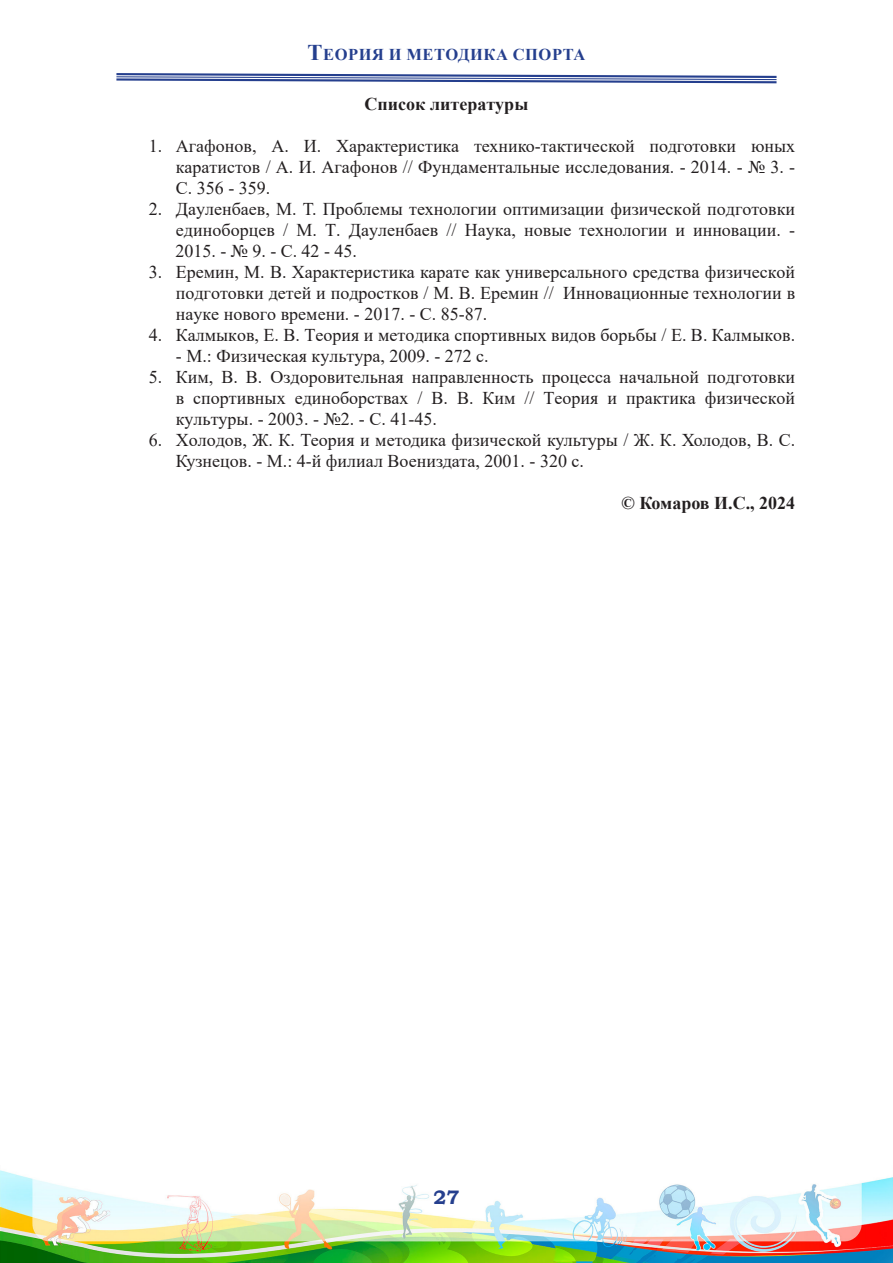
<style>
.page{position:relative;width:893px;height:1263px;background:#fff}
.page>*{position:absolute;margin:0;border:0;box-sizing:border-box;transform-origin:0 0}
.t1{font:700 19.5px "Bookman Old Style";color:#253f8e}
.Body_Text{font:18px/21px "Times New Roman";color:#231f20;text-align:justify}
.Body_Text-2{font:700 18px "Times New Roman";color:#231f20}
.t2{font:700 16.5px "Times New Roman";letter-spacing:.035em;color:#253f8e}
.s1{font-size:22.5px}
</style>
<div class="page">
<img style="left:0;top:1170px;width:893px;height:93px">
<svg style="left:116px;top:73px;width:661px;height:11px"></svg>
<p class="t2" style="left:308px;top:43px;width:279px"><span class="s1">Т</span>ЕОРИЯ И МЕТОДИКА СПОРТА</p>
<p class="Body_Text-2" style="left:365px;top:91px;width:165px">Список литературы</p>
<p class="Body_Text" style="left:176px;top:135px;width:621px;text-indent:-27px">1. Агафонов, А. И. Характеристика технико-тактической подготовки юных каратистов / А. И. Агафонов // Фундаментальные исследования. - 2014. - № 3. - С. 356 - 359.</p>
<p class="Body_Text" style="left:149px;top:198px;width:648px;text-align:right">2. Дауленбаев, М. Т. Проблемы технологии оптимизации физической подготовки единоборцев / М. Т. Дауленбаев // Наука, новые технологии и инновации. -</p>
<p class="Body_Text" style="left:175px;top:240px;width:183px">2015. - № 9. - С. 42 - 45.</p>
<p class="Body_Text" style="left:176px;top:261px;width:621px;text-indent:-27px">3. Еремин, М. В. Характеристика карате как универсального средства физической подготовки детей и подростков / М. В. Еремин // Инновационные технологии в науке нового времени. - 2017. - С. 85-87.</p>
<p class="Body_Text" style="left:149px;top:324px;width:648px">4. Калмыков, Е. В. Теория и методика спортивных видов борьбы / Е. В. Калмыков.</p>
<p class="Body_Text" style="left:176px;top:345px;width:314px">- М.: Физическая культура, 2009. - 272 с.</p>
<p class="Body_Text" style="left:176px;top:366px;width:621px;text-indent:-27px">5. Ким, В. В. Оздоровительная направленность процесса начальной подготовки в спортивных единоборствах / В. В. Ким // Теория и практика физической культуры. - 2003. - №2. - С. 41-45.</p>
<p class="Body_Text" style="left:176px;top:429px;width:621px;text-indent:-27px">6. Холодов, Ж. К. Теория и методика физической культуры / Ж. К. Холодов, В. С.<br>Кузнецов. - М.: 4-й филиал Воениздата, 2001. - 320 с.</p>
<p class="Body_Text-2" style="left:621px;top:490px;width:175px">© Комаров И.С., 2024</p>
<p class="t1" style="left:434px;top:1183px;width:27px">27</p>
</div>
